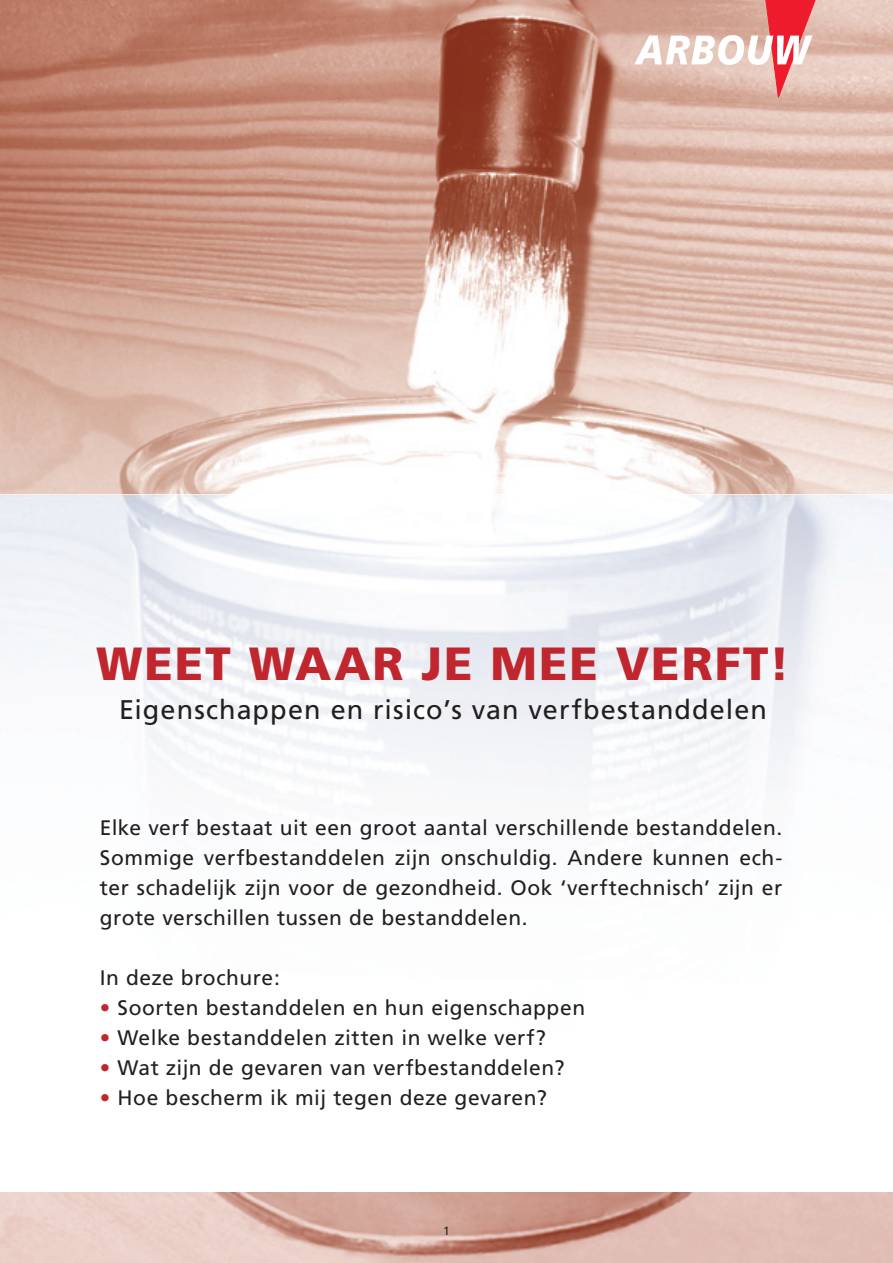
<style>
.page{position:relative;width:893px;height:1263px;background:#fff}
.page>*{position:absolute;margin:0;border:0;box-sizing:border-box;transform-origin:0 0}
.t1{font:900 46.5px "Frutiger";letter-spacing:.045em;color:#c0262d}
.t2{font:27px "Frutiger";letter-spacing:.04em;color:#231f20}
.t3{font:21px/30px "Frutiger";letter-spacing:.025em;color:#231f20;text-align:justify}
.t4{font:12px "Frutiger";color:#231f20}
.s1{color:#c0262d}
</style>
<div class="page">
<img style="left:0;top:0;width:893px;height:1193px">
<svg style="left:634px;top:0;width:186px;height:97px;background:#e2ada4"></svg>
<img style="left:0;top:1193px;width:893px;height:70px">
<hr style="left:0;top:494px;width:893px;height:1px;background:#fff">
<h1 class="t1" style="left:96px;top:636px;width:695px">WEET WAAR JE MEE VERFT!</h1>
<p class="t2" style="left:119px;top:694px;width:649px">Eigenschappen en risico’s van verfbestanddelen</p>
<p class="t3" style="left:100px;top:812px;width:684px">Elke verf bestaat uit een groot aantal verschillende bestanddelen.<br>Sommige verfbestanddelen zijn onschuldig. Andere kunnen ech&shy;ter schadelijk zijn voor de gezondheid. Ook ‘verftechnisch’ zijn er grote verschillen tussen de bestanddelen.</p>
<p class="t3" style="left:100px;top:962px;width:181px">In deze brochure:</p>
<p class="t3" style="left:100px;top:992px;width:487px"><span class="s1">•</span> Soorten bestanddelen en hun eigenschappen</p>
<p class="t3" style="left:100px;top:1022px;width:447px"><span class="s1">•</span> Welke bestanddelen zitten in welke verf?</p>
<p class="t3" style="left:100px;top:1052px;width:466px"><span class="s1">•</span> Wat zijn de gevaren van verfbestanddelen?</p>
<p class="t3" style="left:100px;top:1082px;width:449px"><span class="s1">•</span> Hoe bescherm ik mij tegen deze gevaren?</p>
<p class="t4" style="left:443px;top:1224px;width:8px">1</p>
</div>
